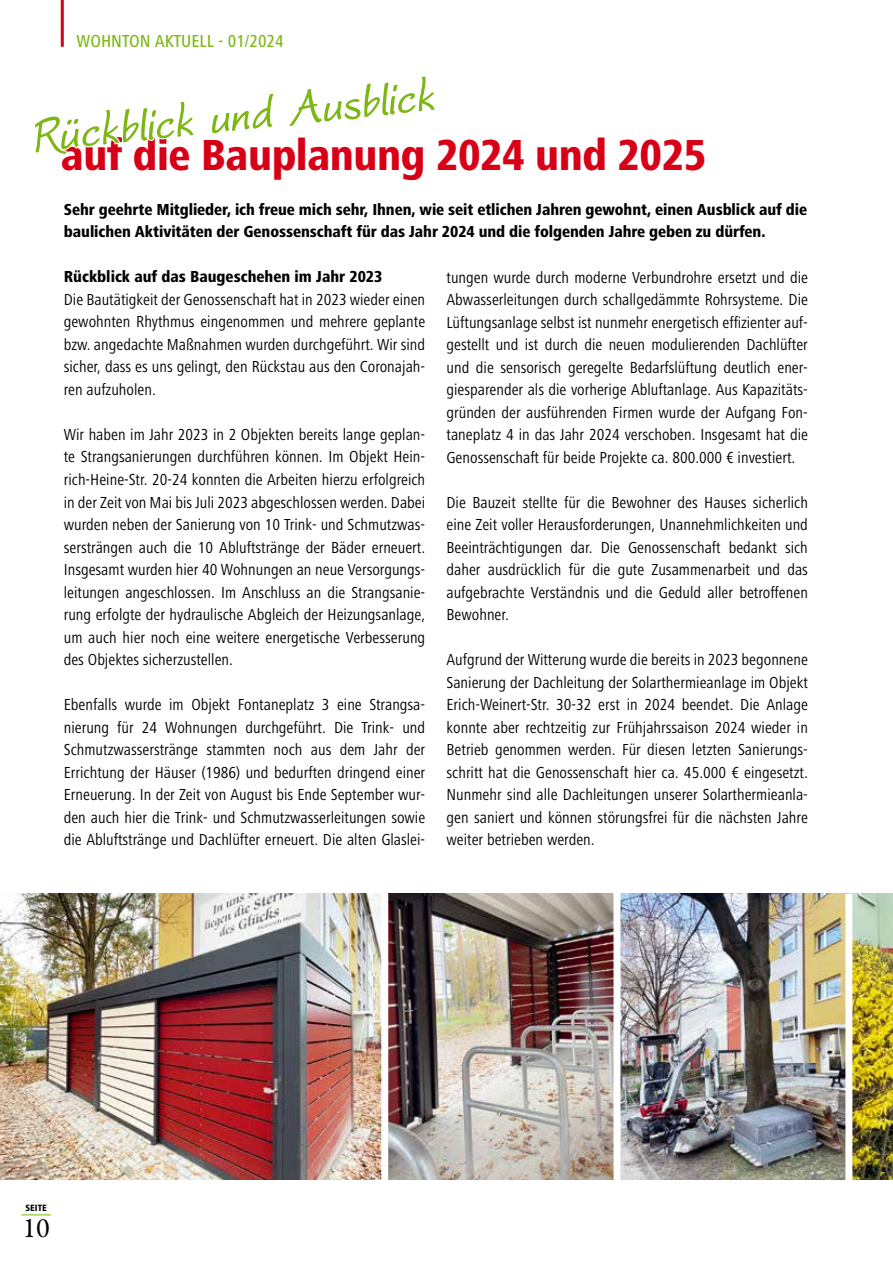
<style>
.page{position:relative;width:893px;height:1263px;background:#fff}
.page>*{position:absolute;margin:0;border:0;box-sizing:border-box;transform-origin:0 0}
.t1{font:italic 700 62.25px "Worstveld Sling";color:#7db713}
.t2{font:800 condensed 45px "Frutiger Next LT";letter-spacing:-.01em;color:#d80016}
.t3{font:28.35px "Garamond Premr Pro";color:#000}
.t4{font:500 condensed 18px "Frutiger Next LT";color:#7db713}
.t5{font:condensed 16.5px/22.5px "Frutiger Next LT";color:#000;text-align:justify}
.t6{font:800 condensed 16.5px/22.5px "Frutiger Next LT";letter-spacing:-.005em;color:#000}
.t7{font:800 condensed 9.45px "Frutiger Next LT";color:#000}
</style>
<div class="page">
<hr style="left:21px;top:1214px;width:30px;height:1px;background:#7db713">
<hr style="left:61px;top:0;width:3px;height:47px;background:#d80016">
<img style="left:388px;top:894px;width:505px;height:286px">
<img style="left:0;top:894px;width:381px;height:286px">
<div style="left:613px;top:887px;width:7px;height:295px;background:#fff"></div>
<div style="left:845px;top:894px;width:7px;height:295px;background:#fff"></div>
<p class="t4" style="left:77px;top:31px;width:209px">WOHNTON AKTUELL - 01/2024</p>
<h1 class="t1" style="left:26px;top:107px;width:409px;rotate:-6deg">Rückblick und Ausblick</h1>
<h2 class="t2" style="left:61px;top:130px;width:647px">auf die Bauplanung 2024 und 2025</h2>
<p class="t6" style="left:64px;top:198px;width:745px">Sehr geehrte Mitglieder, ich freue mich sehr, Ihnen, wie seit etlichen Jahren gewohnt, einen Ausblick auf die baulichen Aktivitäten der Genossenschaft für das Jahr 2024 und die folgenden Jahre geben zu dürfen.</p>
<p class="t6" style="left:64px;top:266px;width:320px">Rückblick auf das Baugeschehen im Jahr 2023</p>
<p class="t5" style="left:64px;top:288px;width:363px">Die Bautätigkeit der Genossenschaft hat in 2023 wieder einen gewohnten Rhythmus eingenommen und mehrere geplante bzw. angedachte Maßnahmen wurden durchgeführt. Wir sind sicher, dass es uns gelingt, den Rückstau aus den Coronajah&shy;ren aufzuholen.</p>
<p class="t5" style="left:64px;top:423px;width:363px">Wir haben im Jahr 2023 in 2 Objekten bereits lange geplan&shy;te Strangsanierungen durchführen können. Im Objekt Hein&shy;rich-Heine-Str. 20-24 konnten die Arbeiten hierzu erfolgreich in der Zeit von Mai bis Juli 2023 abgeschlossen werden. Dabei wurden neben der Sanierung von 10 Trink- und Schmutzwas&shy;sersträngen auch die 10 Abluftstränge der Bäder erneuert.<br>Insgesamt wurden hier 40 Wohnungen an neue Versorgungs&shy;leitungen angeschlossen. Im Anschluss an die Strangsanie&shy;rung erfolgte der hydraulische Abgleich der Heizungsanlage, um auch hier noch eine weitere energetische Verbesserung des Objektes sicherzustellen.</p>
<p class="t5" style="left:64px;top:693px;width:363px">Ebenfalls wurde im Objekt Fontaneplatz 3 eine Strangsa&shy;nierung für 24 Wohnungen durchgeführt. Die Trink- und Schmutzwasserstränge stammten noch aus dem Jahr der Errichtung der Häuser (1986) und bedurften dringend einer Erneuerung. In der Zeit von August bis Ende September wur&shy;den auch hier die Trink- und Schmutzwasserleitungen sowie die Abluftstränge und Dachlüfter erneuert. Die alten Glaslei-</p>
<p class="t5" style="left:446px;top:266px;width:363px">tungen wurde durch moderne Verbundrohre ersetzt und die Abwasserleitungen durch schallgedämmte Rohrsysteme. Die Lüftungsanlage selbst ist nunmehr energetisch effizienter auf&shy;gestellt und ist durch die neuen modulierenden Dachlüfter und die sensorisch geregelte Bedarfslüftung deutlich ener&shy;giesparender als die vorherige Abluftanlage. Aus Kapazitäts&shy;gründen der ausführenden Firmen wurde der Aufgang Fon&shy;taneplatz 4 in das Jahr 2024 verschoben. Insgesamt hat die Genossenschaft für beide Projekte ca. 800.000 € investiert.</p>
<p class="t5" style="left:446px;top:491px;width:363px">Die Bauzeit stellte für die Bewohner des Hauses sicherlich eine Zeit voller Herausforderungen, Unannehmlichkeiten und Beeinträchtigungen dar. Die Genossenschaft bedankt sich daher ausdrücklich für die gute Zusammenarbeit und das aufgebrachte Verständnis und die Geduld aller betroffenen Bewohner.</p>
<p class="t5" style="left:446px;top:648px;width:363px">Aufgrund der Witterung wurde die bereits in 2023 begonnene Sanierung der Dachleitung der Solarthermieanlage im Objekt Erich-Weinert-Str. 30-32 erst in 2024 beendet. Die Anlage konnte aber rechtzeitig zur Frühjahrssaison 2024 wieder in Betrieb genommen werden. Für diesen letzten Sanierungs&shy;schritt hat die Genossenschaft hier ca. 45.000 € eingesetzt.<br>Nunmehr sind alle Dachleitungen unserer Solarthermieanla&shy;gen saniert und können störungsfrei für die nächsten Jahre weiter betrieben werden.</p>
<p class="t7" style="left:25px;top:1203px;width:23px">SEITE</p>
<h3 class="t3" style="left:22px;top:1210px;width:29px">10</h3>
</div>
